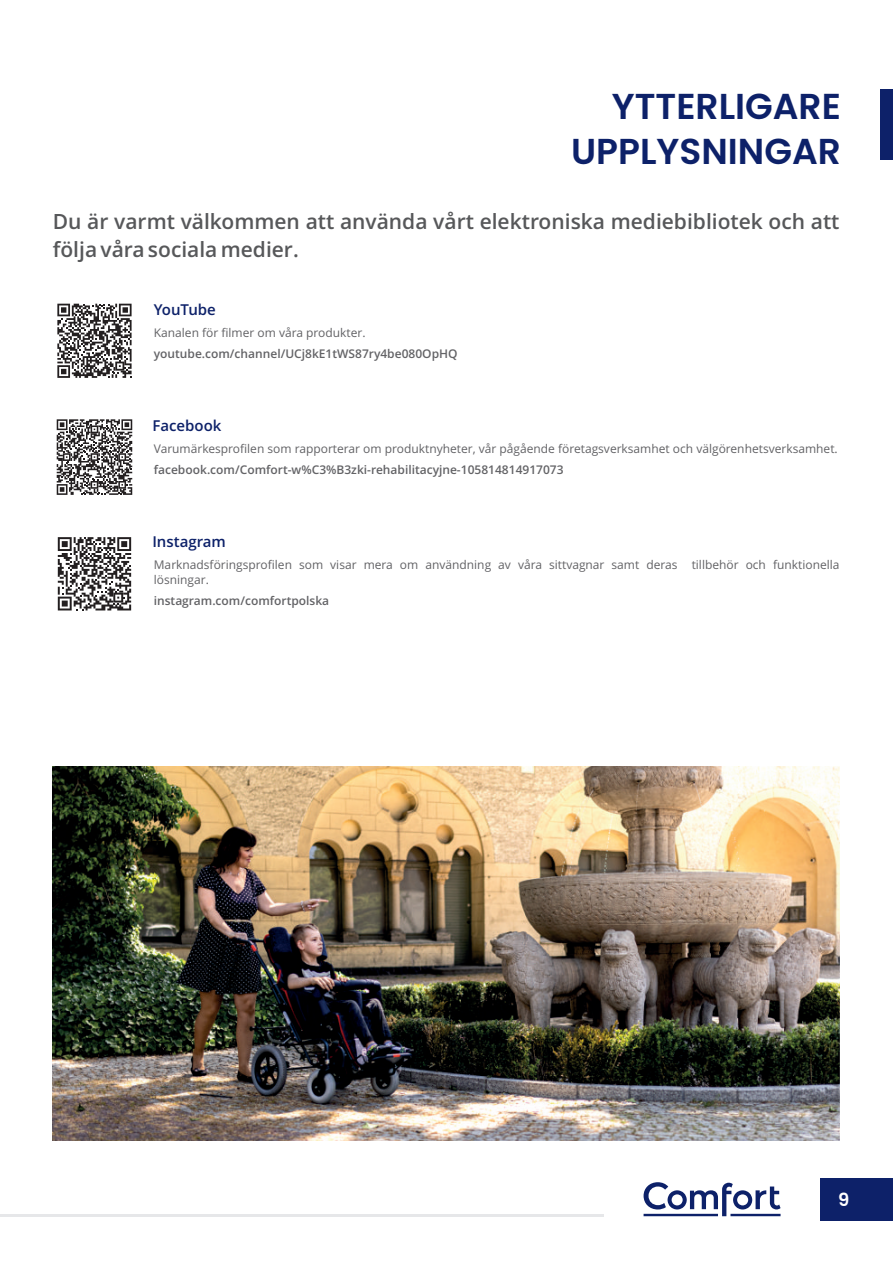
<style>
.page{position:relative;width:893px;height:1263px;background:#fff}
.page>*{position:absolute;margin:0;border:0;box-sizing:border-box;transform-origin:0 0}
.t1{font:600 36px/45px "Poppins";color:#0d2169;text-align:right}
.t2{font:600 21px/28.7px "Open Sans";color:#57585a}
.t3{font:600 18px "Poppins";color:#fff}
.t4{font:600 15px "Open Sans";color:#0d2169}
.t5{font:12px/15px "Open Sans";color:#636366}
.t6{font:600 12px "Open Sans";color:#636366}
</style>
<div class="page">
<div style="left:880px;top:89px;width:13px;height:71px;background:#0d2169"></div>
<div style="left:820px;top:1178px;width:73px;height:42px;background:#0d2169"></div>
<svg style="left:644px;top:1182px;width:136px;height:34px"></svg>
<svg style="left:57px;top:304px;width:75px;height:74px"></svg>
<svg style="left:57px;top:419px;width:75px;height:76px"></svg>
<svg style="left:58px;top:537px;width:73px;height:73px"></svg>
<img style="left:53px;top:766px;width:786px;height:375px">
<hr style="left:0;top:1214px;width:604px;height:2px;background:#e6e7e9">
<h1 class="t1" style="left:571px;top:84px;width:271px">YTTERLIGARE<br>UPPLYSNINGAR</h1>
<h2 class="t2" style="left:53px;top:209px;width:788px">Du är varmt välkommen att använda vårt elektroniska mediebibliotek och att följa våra sociala medier.</h2>
<p class="t4" style="left:154px;top:304px;width:64px">YouTube</p>
<p class="t6" style="left:154px;top:349px;width:305px">youtube.com/channel/UCj8kE1tWS87ry4be080OpHQ</p>
<p class="t5" style="left:154px;top:326px;width:213px">Kanalen för filmer om våra produkter.</p>
<p class="t4" style="left:152px;top:420px;width:71px">Facebook</p>
<p class="t5" style="left:154px;top:442px;width:685px">Varumärkesprofilen som rapporterar om produktnyheter, vår pågående företagsverksamhet och välgörenhetsverksamhet.</p>
<p class="t6" style="left:154px;top:465px;width:411px">facebook.com/Comfort-w%C3%B3zki-rehabilitacyjne-105814814917073</p>
<p class="t4" style="left:152px;top:536px;width:75px">Instagram</p>
<p class="t5" style="left:154px;top:558px;width:687px">Marknadsföringsprofilen som visar mera om användning av våra sittvagnar samt deras tillbehör och funktionella lösningar.</p>
<p class="t6" style="left:154px;top:596px;width:177px">instagram.com/comfortpolska</p>
<h3 class="t3" style="left:838px;top:1187px;width:13px">9</h3>
</div>
